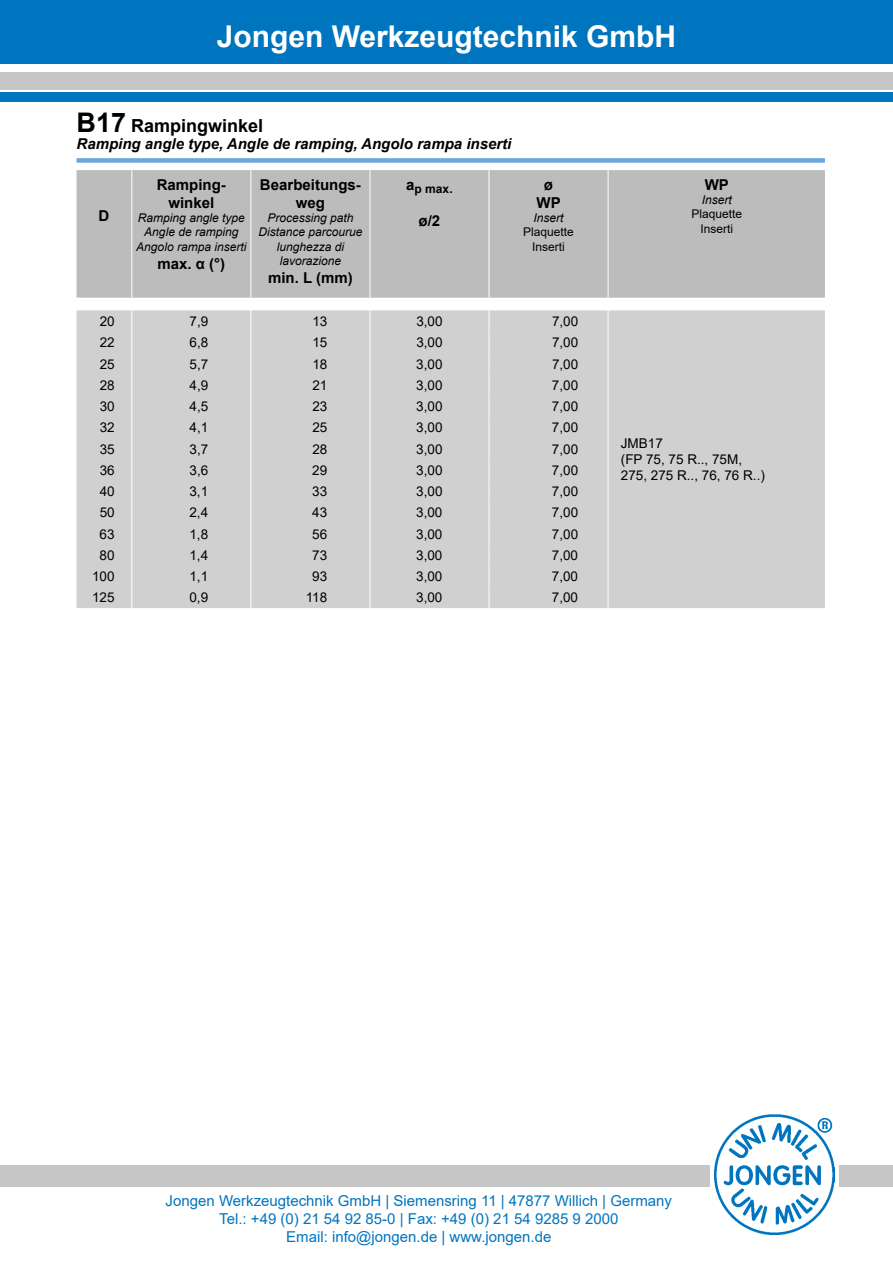
<style>
.page{position:relative;width:893px;height:1263px;background:#fff}
.page>*{position:absolute;margin:0;border:0;box-sizing:border-box;transform-origin:0 0}
.t1{font:700 30px "Arial";color:#fff}
.t2{font:700 18px "Arial";color:#000}
.t3{font:15px/18px "Arial";color:#0075bf;text-align:center}
.t4{font:700 15px/18px "Arial";color:#000;text-align:center}
.t5{font:italic 700 15px "Arial";color:#000}
.t6{font:13.5px/16.2px "Arial";color:#000}
.t7{font:italic 12px/14.4px "Arial";color:#000;text-align:center}
.t8{font:12px/14.4px "Arial";color:#000;text-align:center}
.t9{font:700 12px "Arial";color:#000}
.s1{font-size:27px}
</style>
<div class="page">
<div style="left:0;top:1165px;width:710px;height:21px;background:#c6c6c6"></div>
<div style="left:839px;top:1165px;width:54px;height:21px;background:#c6c6c6"></div>
<img style="left:714px;top:1114px;width:121px;height:121px">
<div style="left:0;top:0;width:893px;height:64px;background:#0075bf"></div>
<div style="left:0;top:92px;width:893px;height:10px;background:#0075bf"></div>
<div style="left:0;top:72px;width:893px;height:17px;background:#c6c6c6"></div>
<div style="left:77px;top:158px;width:748px;height:5px;background:#6ca6db"></div>
<div style="left:77px;top:170px;width:748px;height:128px;background:#bcbcbc"></div>
<div style="left:77px;top:310px;width:748px;height:298px;background:#d0d0d0"></div>
<hr style="left:131px;top:170px;width:1px;height:128px;background:#fff">
<hr style="left:250px;top:170px;width:1px;height:128px;background:#fff">
<hr style="left:370px;top:170px;width:1px;height:128px;background:#fff">
<hr style="left:489px;top:170px;width:1px;height:128px;background:#fff">
<hr style="left:608px;top:170px;width:1px;height:128px;background:#fff">
<svg style="left:489px;top:310px;width:1px;height:298px"></svg>
<svg style="left:608px;top:310px;width:1px;height:298px"></svg>
<svg style="left:131px;top:310px;width:1px;height:298px"></svg>
<svg style="left:250px;top:310px;width:1px;height:298px"></svg>
<svg style="left:370px;top:310px;width:1px;height:298px"></svg>
<h1 class="t1" style="left:217px;top:15px;width:461px">Jongen Werkzeugtechnik GmbH</h1>
<h2 class="t2" style="left:77px;top:113px;width:188px"><span class="s1">B17</span> Rampingwinkel</h2>
<p class="t5" style="left:77px;top:133px;width:436px">Ramping angle type, Angle de ramping, Angolo rampa inserti</p>
<p class="t4" style="left:99px;top:207px;width:12px">D</p>
<p class="t4" style="left:157px;top:175px;width:71px">Ramping&shy;winkel</p>
<p class="t7" style="left:136px;top:211px;width:112px">Ramping angle type<br>Angle de ramping<br>Angolo rampa inserti</p>
<p class="t4" style="left:157px;top:255px;width:69px">max. α (°)</p>
<p class="t4" style="left:260px;top:175px;width:102px">Bearbeitungs&shy;weg</p>
<p class="t7" style="left:258px;top:211px;width:106px">Processing path<br>Distance parcourue lunghezza di lavorazione</p>
<p class="t4" style="left:268px;top:269px;width:86px">min. L (mm)</p>
<p class="t9" style="left:406px;top:180px;width:48px"><sup>a</sup>p max.</p>
<p class="t4" style="left:419px;top:211px;width:23px">ø/2</p>
<p class="t4" style="left:537px;top:175px;width:26px">ø<br>WP</p>
<p class="t7" style="left:533px;top:211px;width:32px">Insert</p>
<p class="t8" style="left:523px;top:225px;width:52px">Plaquette<br>Inserti</p>
<p class="t6" style="left:100px;top:313px;width:17px">20</p>
<p class="t6" style="left:190px;top:313px;width:20px">7,9</p>
<p class="t6" style="left:312px;top:313px;width:17px">13</p>
<p class="t6" style="left:416px;top:313px;width:28px">3,00</p>
<p class="t6" style="left:552px;top:313px;width:28px">7,00</p>
<p class="t6" style="left:100px;top:334px;width:17px">22</p>
<p class="t6" style="left:190px;top:334px;width:20px">6,8</p>
<p class="t6" style="left:312px;top:334px;width:17px">15</p>
<p class="t6" style="left:416px;top:334px;width:28px">3,00</p>
<p class="t6" style="left:552px;top:334px;width:28px">7,00</p>
<p class="t6" style="left:100px;top:356px;width:17px">25</p>
<p class="t6" style="left:190px;top:356px;width:20px">5,7</p>
<p class="t6" style="left:312px;top:356px;width:17px">18</p>
<p class="t6" style="left:416px;top:356px;width:28px">3,00</p>
<p class="t6" style="left:552px;top:356px;width:28px">7,00</p>
<p class="t6" style="left:100px;top:377px;width:17px">28</p>
<p class="t6" style="left:190px;top:377px;width:20px">4,9</p>
<p class="t6" style="left:312px;top:377px;width:17px">21</p>
<p class="t6" style="left:416px;top:377px;width:28px">3,00</p>
<p class="t6" style="left:552px;top:377px;width:28px">7,00</p>
<p class="t6" style="left:100px;top:398px;width:17px">30</p>
<p class="t6" style="left:190px;top:398px;width:20px">4,5</p>
<p class="t6" style="left:312px;top:398px;width:17px">23</p>
<p class="t6" style="left:416px;top:398px;width:28px">3,00</p>
<p class="t6" style="left:552px;top:398px;width:28px">7,00</p>
<p class="t6" style="left:100px;top:419px;width:17px">32</p>
<p class="t6" style="left:190px;top:419px;width:20px">4,1</p>
<p class="t6" style="left:312px;top:419px;width:17px">25</p>
<p class="t6" style="left:416px;top:419px;width:28px">3,00</p>
<p class="t6" style="left:552px;top:419px;width:28px">7,00</p>
<p class="t6" style="left:100px;top:441px;width:17px">35</p>
<p class="t6" style="left:189px;top:441px;width:20px">3,7</p>
<p class="t6" style="left:312px;top:441px;width:17px">28</p>
<p class="t6" style="left:416px;top:441px;width:28px">3,00</p>
<p class="t6" style="left:552px;top:441px;width:28px">7,00</p>
<p class="t6" style="left:100px;top:462px;width:17px">36</p>
<p class="t6" style="left:189px;top:462px;width:20px">3,6</p>
<p class="t6" style="left:312px;top:462px;width:17px">29</p>
<p class="t6" style="left:416px;top:462px;width:28px">3,00</p>
<p class="t6" style="left:552px;top:462px;width:28px">7,00</p>
<p class="t6" style="left:100px;top:483px;width:17px">40</p>
<p class="t6" style="left:189px;top:483px;width:20px">3,1</p>
<p class="t6" style="left:312px;top:483px;width:17px">33</p>
<p class="t6" style="left:416px;top:483px;width:28px">3,00</p>
<p class="t6" style="left:552px;top:483px;width:28px">7,00</p>
<p class="t6" style="left:100px;top:504px;width:17px">50</p>
<p class="t6" style="left:189px;top:504px;width:20px">2,4</p>
<p class="t6" style="left:312px;top:504px;width:17px">43</p>
<p class="t6" style="left:416px;top:504px;width:28px">3,00</p>
<p class="t6" style="left:552px;top:504px;width:28px">7,00</p>
<p class="t6" style="left:100px;top:526px;width:17px">63</p>
<p class="t6" style="left:189px;top:526px;width:20px">1,8</p>
<p class="t6" style="left:312px;top:526px;width:17px">56</p>
<p class="t6" style="left:416px;top:526px;width:28px">3,00</p>
<p class="t6" style="left:552px;top:526px;width:28px">7,00</p>
<p class="t6" style="left:100px;top:547px;width:17px">80</p>
<p class="t6" style="left:189px;top:547px;width:20px">1,4</p>
<p class="t6" style="left:312px;top:547px;width:17px">73</p>
<p class="t6" style="left:416px;top:547px;width:28px">3,00</p>
<p class="t6" style="left:552px;top:547px;width:28px">7,00</p>
<p class="t6" style="left:92px;top:568px;width:24px">100</p>
<p class="t6" style="left:189px;top:568px;width:20px">1,1</p>
<p class="t6" style="left:312px;top:568px;width:17px">93</p>
<p class="t6" style="left:416px;top:568px;width:28px">3,00</p>
<p class="t6" style="left:552px;top:568px;width:28px">7,00</p>
<p class="t6" style="left:92px;top:589px;width:24px">125</p>
<p class="t6" style="left:189px;top:589px;width:20px">0,9</p>
<p class="t6" style="left:306px;top:589px;width:23px">118</p>
<p class="t6" style="left:416px;top:589px;width:28px">3,00</p>
<p class="t6" style="left:552px;top:589px;width:28px">7,00</p>
<p class="t4" style="left:705px;top:175px;width:26px">WP</p>
<p class="t7" style="left:702px;top:193px;width:32px">Insert</p>
<p class="t8" style="left:691px;top:207px;width:52px">Plaquette<br>Inserti</p>
<p class="t6" style="left:621px;top:435px;width:146px">JMB17<br>(FP 75, 75 R.., 75M,<br>275, 275 R.., 76, 76 R..)</p>
<p class="t3" style="left:166px;top:1191px;width:508px">Jongen Werkzeugtechnik GmbH | Siemensring 11 | 47877 Willich | Germany<br>Tel.: +49 (0) 21 54 92 85-0 | Fax: +49 (0) 21 54 9285 9 2000<br>Email: info@jongen.de | www.jongen.de</p>
</div>
